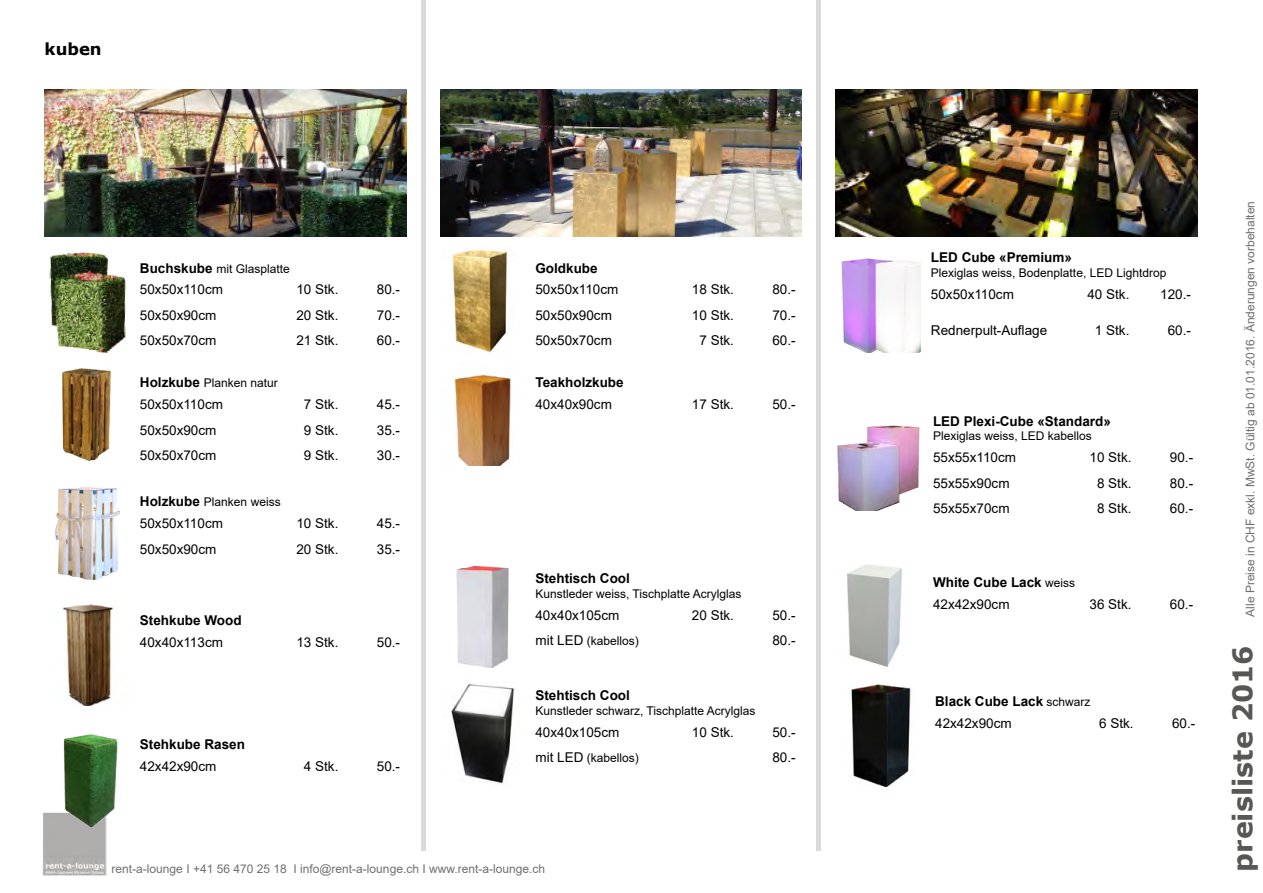
<style>
.page{position:relative;width:1263px;height:893px;background:#fff}
.page>*{position:absolute;margin:0;border:0;box-sizing:border-box;transform-origin:0 0}
.t1{font:700 27px "Verdana";color:#575756}
.t2{font:700 16.5px "Verdana";color:#000}
.t3{font:13.5px "Arial";color:#000}
.t4{font:700 13.5px "Arial";color:#000}
.t5{font:12px "Arial";color:#000}
.t6{font:12px "Arial";color:#706f6f}
.s1{font-weight:700;font-size:13.5px}
.s2{font-size:13.5px}
.s3{font-weight:400;font-size:12px}
</style>
<div class="page">
<hr style="left:421px;top:0;width:4px;height:850px;background:#dadada">
<div style="left:816px;top:0;width:5px;height:850px;background:#dadada"></div>
<img style="left:45px;top:89px;width:361px;height:147px">
<img style="left:49px;top:252px;width:77px;height:101px">
<img style="left:452px;top:250px;width:56px;height:103px">
<img style="left:55px;top:488px;width:64px;height:91px">
<img style="left:456px;top:566px;width:53px;height:102px">
<img style="left:841px;top:258px;width:80px;height:95px">
<img style="left:440px;top:89px;width:361px;height:147px">
<img style="left:62px;top:368px;width:49px;height:93px">
<img style="left:847px;top:564px;width:55px;height:103px">
<img style="left:837px;top:425px;width:83px;height:85px">
<img style="left:450px;top:683px;width:64px;height:101px">
<img style="left:836px;top:89px;width:361px;height:147px">
<img style="left:45px;top:829px;width:59px;height:45px">
<div style="left:43px;top:812px;width:63px;height:64px;border:1px solid #fff"></div>
<img style="left:63px;top:604px;width:50px;height:102px">
<img style="left:45px;top:734px;width:73px;height:95px">
<img style="left:851px;top:684px;width:60px;height:103px">
<img style="left:454px;top:375px;width:57px;height:90px">
<p class="t2" style="left:45px;top:37px;width:59px">kuben</p>
<p class="t5" style="left:140px;top:260px;width:151px"><span class="s1">Buchskube</span> mit Glasplatte</p>
<p class="t3" style="left:140px;top:280px;width:85px">50x50x110cm</p>
<p class="t3" style="left:296px;top:280px;width:44px">10 Stk.</p>
<p class="t3" style="left:377px;top:280px;width:25px">80.-</p>
<p class="t3" style="left:140px;top:306px;width:78px">50x50x90cm</p>
<p class="t3" style="left:296px;top:306px;width:44px">20 Stk.</p>
<p class="t3" style="left:377px;top:306px;width:25px">70.-</p>
<p class="t3" style="left:140px;top:331px;width:78px">50x50x70cm</p>
<p class="t3" style="left:296px;top:331px;width:44px">21 Stk.</p>
<p class="t3" style="left:377px;top:331px;width:25px">60.-</p>
<p class="t5" style="left:140px;top:375px;width:139px"><span class="s1">Holzkube</span> Planken natur</p>
<p class="t3" style="left:140px;top:395px;width:85px">50x50x110cm</p>
<p class="t3" style="left:304px;top:395px;width:36px">7 Stk.</p>
<p class="t3" style="left:377px;top:395px;width:25px">45.-</p>
<p class="t3" style="left:140px;top:421px;width:78px">50x50x90cm</p>
<p class="t3" style="left:304px;top:421px;width:36px">9 Stk.</p>
<p class="t3" style="left:377px;top:421px;width:25px">35.-</p>
<p class="t3" style="left:140px;top:446px;width:78px">50x50x70cm</p>
<p class="t3" style="left:304px;top:446px;width:36px">9 Stk.</p>
<p class="t3" style="left:377px;top:446px;width:25px">30.-</p>
<p class="t5" style="left:140px;top:494px;width:142px"><span class="s1">Holzkube</span> Planken weiss</p>
<p class="t3" style="left:140px;top:514px;width:85px">50x50x110cm</p>
<p class="t3" style="left:296px;top:514px;width:44px">10 Stk.</p>
<p class="t3" style="left:377px;top:514px;width:25px">45.-</p>
<p class="t3" style="left:140px;top:540px;width:78px">50x50x90cm</p>
<p class="t3" style="left:296px;top:540px;width:44px">20 Stk.</p>
<p class="t3" style="left:377px;top:540px;width:25px">35.-</p>
<p class="t4" style="left:140px;top:611px;width:103px">Stehkube Wood</p>
<p class="t3" style="left:140px;top:633px;width:85px">40x40x113cm</p>
<p class="t3" style="left:296px;top:633px;width:44px">13 Stk.</p>
<p class="t3" style="left:377px;top:633px;width:25px">50.-</p>
<p class="t4" style="left:140px;top:734px;width:107px">Stehkube Rasen</p>
<p class="t3" style="left:140px;top:757px;width:78px">42x42x90cm</p>
<p class="t3" style="left:304px;top:757px;width:36px">4 Stk.</p>
<p class="t3" style="left:377px;top:757px;width:25px">50.-</p>
<p class="t4" style="left:535px;top:258px;width:64px">Goldkube</p>
<p class="t3" style="left:535px;top:280px;width:85px">50x50x110cm</p>
<p class="t3" style="left:692px;top:280px;width:44px">18 Stk.</p>
<p class="t3" style="left:772px;top:280px;width:25px">80.-</p>
<p class="t3" style="left:535px;top:306px;width:78px">50x50x90cm</p>
<p class="t3" style="left:692px;top:306px;width:44px">10 Stk.</p>
<p class="t3" style="left:772px;top:306px;width:25px">70.-</p>
<p class="t3" style="left:535px;top:331px;width:78px">50x50x70cm</p>
<p class="t3" style="left:699px;top:331px;width:36px">7 Stk.</p>
<p class="t3" style="left:772px;top:331px;width:25px">60.-</p>
<p class="t4" style="left:535px;top:373px;width:90px">Teakholzkube</p>
<p class="t3" style="left:535px;top:395px;width:78px">40x40x90cm</p>
<p class="t3" style="left:692px;top:395px;width:44px">17 Stk.</p>
<p class="t3" style="left:772px;top:395px;width:25px">50.-</p>
<p class="t4" style="left:535px;top:569px;width:96px">Stehtisch Cool</p>
<p class="t5" style="left:535px;top:585px;width:208px">Kunstleder weiss, Tischplatte Acrylglas</p>
<p class="t3" style="left:535px;top:606px;width:86px">40x40x105cm</p>
<p class="t3" style="left:692px;top:606px;width:44px">20 Stk.</p>
<p class="t3" style="left:772px;top:606px;width:25px">50.-</p>
<p class="t5" style="left:535px;top:633px;width:105px"><span class="s2">mit LED</span> (kabellos)</p>
<p class="t3" style="left:772px;top:631px;width:25px">80.-</p>
<p class="t4" style="left:535px;top:686px;width:96px">Stehtisch Cool</p>
<p class="t5" style="left:535px;top:702px;width:222px">Kunstleder schwarz, Tischplatte Acrylglas</p>
<p class="t3" style="left:535px;top:722px;width:86px">40x40x105cm</p>
<p class="t3" style="left:692px;top:722px;width:44px">10 Stk.</p>
<p class="t3" style="left:772px;top:722px;width:25px">50.-</p>
<p class="t5" style="left:535px;top:750px;width:105px"><span class="s2">mit LED</span> (kabellos)</p>
<p class="t3" style="left:772px;top:748px;width:25px">80.-</p>
<p class="t6" style="left:112px;top:860px;width:435px">rent-a-lounge I +41 56 470 25 18 I info@rent-a-lounge.ch I www.rent-a-lounge.ch</p>
<p class="t4" style="left:931px;top:248px;width:143px">LED Cube «Premium»</p>
<p class="t5" style="left:931px;top:264px;width:237px">Plexiglas weiss, Bodenplatte, LED Lightdrop</p>
<p class="t3" style="left:931px;top:285px;width:85px">50x50x110cm</p>
<p class="t3" style="left:1087px;top:285px;width:44px">40 Stk.</p>
<p class="t3" style="left:1160px;top:285px;width:32px">120.-</p>
<p class="t3" style="left:931px;top:321px;width:118px">Rednerpult-Auflage</p>
<p class="t3" style="left:1095px;top:321px;width:36px">1 Stk.</p>
<p class="t3" style="left:1168px;top:321px;width:25px">60.-</p>
<p class="t4" style="left:933px;top:412px;width:179px">LED Plexi-Cube «Standard»</p>
<p class="t5" style="left:933px;top:428px;width:160px">Plexiglas weiss, LED kabellos</p>
<p class="t3" style="left:933px;top:448px;width:85px">55x55x110cm</p>
<p class="t3" style="left:1089px;top:448px;width:44px">10 Stk.</p>
<p class="t3" style="left:1170px;top:448px;width:25px">90.-</p>
<p class="t3" style="left:933px;top:474px;width:78px">55x55x90cm</p>
<p class="t3" style="left:1097px;top:474px;width:36px">8 Stk.</p>
<p class="t3" style="left:1170px;top:474px;width:25px">80.-</p>
<p class="t3" style="left:933px;top:499px;width:78px">55x55x70cm</p>
<p class="t3" style="left:1097px;top:499px;width:36px">8 Stk.</p>
<p class="t3" style="left:1170px;top:499px;width:25px">60.-</p>
<p class="t4" style="left:933px;top:573px;width:144px">White Cube Lack <span class="s3">weiss</span></p>
<p class="t3" style="left:933px;top:595px;width:78px">42x42x90cm</p>
<p class="t3" style="left:1089px;top:595px;width:44px">36 Stk.</p>
<p class="t3" style="left:1170px;top:595px;width:25px">60.-</p>
<p class="t4" style="left:935px;top:692px;width:157px">Black Cube Lack <span class="s3">schwarz</span></p>
<p class="t3" style="left:935px;top:714px;width:78px">42x42x90cm</p>
<p class="t3" style="left:1099px;top:714px;width:36px">6 Stk.</p>
<p class="t3" style="left:1172px;top:714px;width:25px">60.-</p>
<p class="t6" style="left:1242px;top:617px;width:417px;rotate:-90deg">Alle Preise in CHF exkl. MwSt. Gültig ab 01.01.2016. Änderungen vorbehalten</p>
<p class="t1" style="left:1224px;top:872px;width:228px;rotate:-90deg">preisliste 2016</p>
</div>
